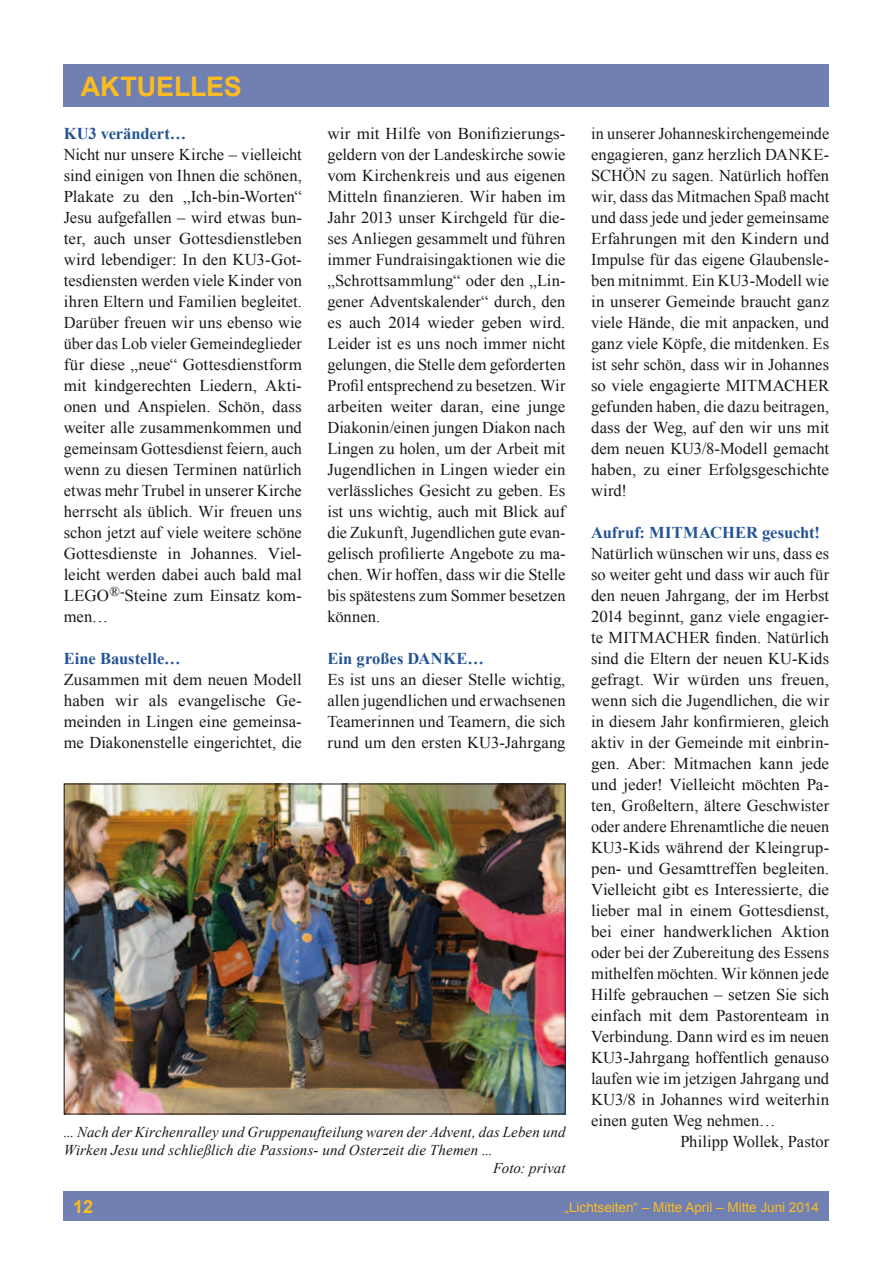
<style>
.page{position:relative;width:893px;height:1263px;background:#fff}
.page>*{position:absolute;margin:0;border:0;box-sizing:border-box;transform-origin:0 0}
.t1{font:700 27px "Arial";letter-spacing:-.005em;color:#fabc21}
.t2{font:700 18px "Arial";color:#fabc21}
.t3{font:16.5px/21px "Times New Roman";color:#1a171c;text-align:justify}
.t4{font:700 16.5px "Times New Roman";color:#225494}
.t5{font:italic 15px "Times New Roman";letter-spacing:.005em;color:#1a171c}
.t6{font:13.5px "Arial";color:#fabc21}
</style>
<div class="page">
<div style="left:64px;top:64px;width:765px;height:42px;background:#7080b2"></div>
<div style="left:64px;top:1191px;width:765px;height:29px;background:#7080b2"></div>
<img style="left:66px;top:786px;width:498px;height:326px">
<h1 class="t1" style="left:81px;top:69px;width:163px">AKTUELLES</h1>
<p class="t4" style="left:64px;top:122px;width:124px">KU3 verändert…</p>
<p class="t3" style="left:64px;top:143px;width:240px">Nicht nur unsere Kirche – vielleicht sind einigen von Ihnen die schönen, Plakate zu den „Ich-bin-Worten“ Jesu aufgefallen – wird etwas bun&shy;ter, auch unser Gottesdienstleben wird lebendiger: In den KU3-Got&shy;tesdiensten werden viele Kinder von ihren Eltern und Familien begleitet.<br>Darüber freuen wir uns ebenso wie über das Lob vieler Gemeindeglieder für diese „neue“ Gottesdienstform mit kindgerechten Liedern, Akti&shy;onen und Anspielen. Schön, dass weiter alle zusammenkommen und gemeinsam Gottesdienst feiern, auch wenn zu diesen Terminen natürlich etwas mehr Trubel in unserer Kirche herrscht als üblich. Wir freuen uns schon jetzt auf viele weitere schöne Gottesdienste in Johannes. Viel&shy;leicht werden dabei auch bald mal LEGO<sup>®-</sup>Steine zum Einsatz kom&shy;men…</p>
<p class="t4" style="left:64px;top:647px;width:118px">Eine Baustelle…</p>
<p class="t3" style="left:64px;top:668px;width:240px">Zusammen mit dem neuen Modell haben wir als evangelische Ge&shy;meinden in Lingen eine gemeinsa&shy;me Diakonenstelle eingerichtet, die</p>
<p class="t3" style="left:327px;top:123px;width:240px">wir mit Hilfe von Bonifizierungs&shy;geldern von der Landeskirche sowie vom Kirchenkreis und aus eigenen Mitteln finanzieren. Wir haben im Jahr 2013 unser Kirchgeld für die&shy;ses Anliegen gesammelt und führen immer Fundraisingaktionen wie die „Schrottsammlung“ oder den „Lin&shy;gener Adventskalender“ durch, den es auch 2014 wieder geben wird.<br>Leider ist es uns noch immer nicht gelungen, die Stelle dem geforderten Profil entsprechend zu besetzen. Wir arbeiten weiter daran, eine junge Diakonin/einen jungen Diakon nach Lingen zu holen, um der Arbeit mit Jugendlichen in Lingen wieder ein verlässliches Gesicht zu geben. Es ist uns wichtig, auch mit Blick auf die Zukunft, Jugendlichen gute evan&shy;gelisch profilierte Angebote zu ma&shy;chen. Wir hoffen, dass wir die Stelle bis spätestens zum Sommer besetzen können.</p>
<p class="t4" style="left:327px;top:647px;width:158px">Ein großes DANKE…</p>
<p class="t3" style="left:327px;top:669px;width:240px">Es ist uns an dieser Stelle wichtig, allen jugendlichen und erwachsenen Teamerinnen und Teamern, die sich rund um den ersten KU3-Jahrgang</p>
<p class="t5" style="left:64px;top:1121px;width:503px">... Nach der Kirchenralley und Gruppenaufteilung waren der Advent, das Leben und</p>
<p class="t5" style="left:64px;top:1139px;width:430px">Wirken Jesu und schließlich die Passions- und Osterzeit die Themen ...</p>
<p class="t5" style="left:493px;top:1157px;width:74px">Foto: privat</p>
<p class="t3" style="left:591px;top:123px;width:240px">in unserer Johanneskirchengemeinde engagieren, ganz herzlich DANKE-SCHÖN zu sagen. Natürlich hoffen wir, dass das Mitmachen Spaß macht und dass jede und jeder gemeinsame Erfahrungen mit den Kindern und Impulse für das eigene Glaubensle&shy;ben mitnimmt. Ein KU3-Modell wie in unserer Gemeinde braucht ganz viele Hände, die mit anpacken, und ganz viele Köpfe, die mitdenken. Es ist sehr schön, dass wir in Johannes so viele engagierte MITMACHER gefunden haben, die dazu beitragen, dass der Weg, auf den wir uns mit dem neuen KU3/8-Modell gemacht haben, zu einer Erfolgsgeschichte wird!</p>
<p class="t4" style="left:591px;top:521px;width:231px">Aufruf: MITMACHER gesucht!</p>
<p class="t3" style="left:591px;top:543px;width:240px">Natürlich wünschen wir uns, dass es</p>
<p class="t3" style="left:591px;top:564px;width:240px">so weiter geht und dass wir auch für</p>
<p class="t3" style="left:591px;top:585px;width:240px">den neuen Jahrgang, der im Herbst</p>
<p class="t3" style="left:591px;top:606px;width:240px">2014 beginnt, ganz viele engagier-</p>
<p class="t3" style="left:591px;top:627px;width:240px">te MITMACHER finden. Natürlich</p>
<p class="t3" style="left:591px;top:648px;width:240px">sind die Eltern der neuen KU-Kids</p>
<p class="t3" style="left:591px;top:669px;width:240px">gefragt. Wir würden uns freuen,</p>
<p class="t3" style="left:591px;top:690px;width:240px">wenn sich die Jugendlichen, die wir</p>
<p class="t3" style="left:591px;top:711px;width:240px">in diesem Jahr konfirmieren, gleich</p>
<p class="t3" style="left:591px;top:732px;width:240px">aktiv in der Gemeinde mit einbrin-</p>
<p class="t3" style="left:591px;top:753px;width:240px">gen. Aber: Mitmachen kann jede</p>
<p class="t3" style="left:591px;top:774px;width:240px">und jeder! Vielleicht möchten Pa-</p>
<p class="t3" style="left:591px;top:795px;width:240px">ten, Großeltern, ältere Geschwister</p>
<p class="t3" style="left:591px;top:816px;width:240px">oder andere Ehrenamtliche die neuen</p>
<p class="t3" style="left:591px;top:837px;width:240px">KU3-Kids während der Kleingrup-</p>
<p class="t3" style="left:591px;top:858px;width:240px">pen- und Gesamttreffen begleiten.</p>
<p class="t3" style="left:591px;top:879px;width:240px">Vielleicht gibt es Interessierte, die</p>
<p class="t3" style="left:591px;top:900px;width:240px">lieber mal in einem Gottesdienst,</p>
<p class="t3" style="left:591px;top:921px;width:240px">bei einer handwerklichen Aktion</p>
<p class="t3" style="left:591px;top:942px;width:240px">oder bei der Zubereitung des Essens</p>
<p class="t3" style="left:591px;top:963px;width:240px">mithelfen möchten. Wir können jede</p>
<p class="t3" style="left:591px;top:984px;width:240px">Hilfe gebrauchen – setzen Sie sich</p>
<p class="t3" style="left:591px;top:1005px;width:240px">einfach mit dem Pastorenteam in</p>
<p class="t3" style="left:591px;top:1026px;width:240px">Verbindung. Dann wird es im neuen</p>
<p class="t3" style="left:591px;top:1047px;width:240px">KU3-Jahrgang hoffentlich genauso</p>
<p class="t3" style="left:591px;top:1068px;width:240px">laufen wie im jetzigen Jahrgang und</p>
<p class="t3" style="left:591px;top:1089px;width:240px">KU3/8 in Johannes wird weiterhin</p>
<p class="t3" style="left:591px;top:1110px;width:186px">einen guten Weg nehmen…</p>
<p class="t3" style="left:680px;top:1131px;width:150px">Philipp Wollek, Pastor</p>
<p class="t2" style="left:73px;top:1194px;width:22px">12</p>
<p class="t6" style="left:565px;top:1198px;width:256px">„Lichtseiten“ – Mitte April – Mitte Juni 2014</p>
</div>
